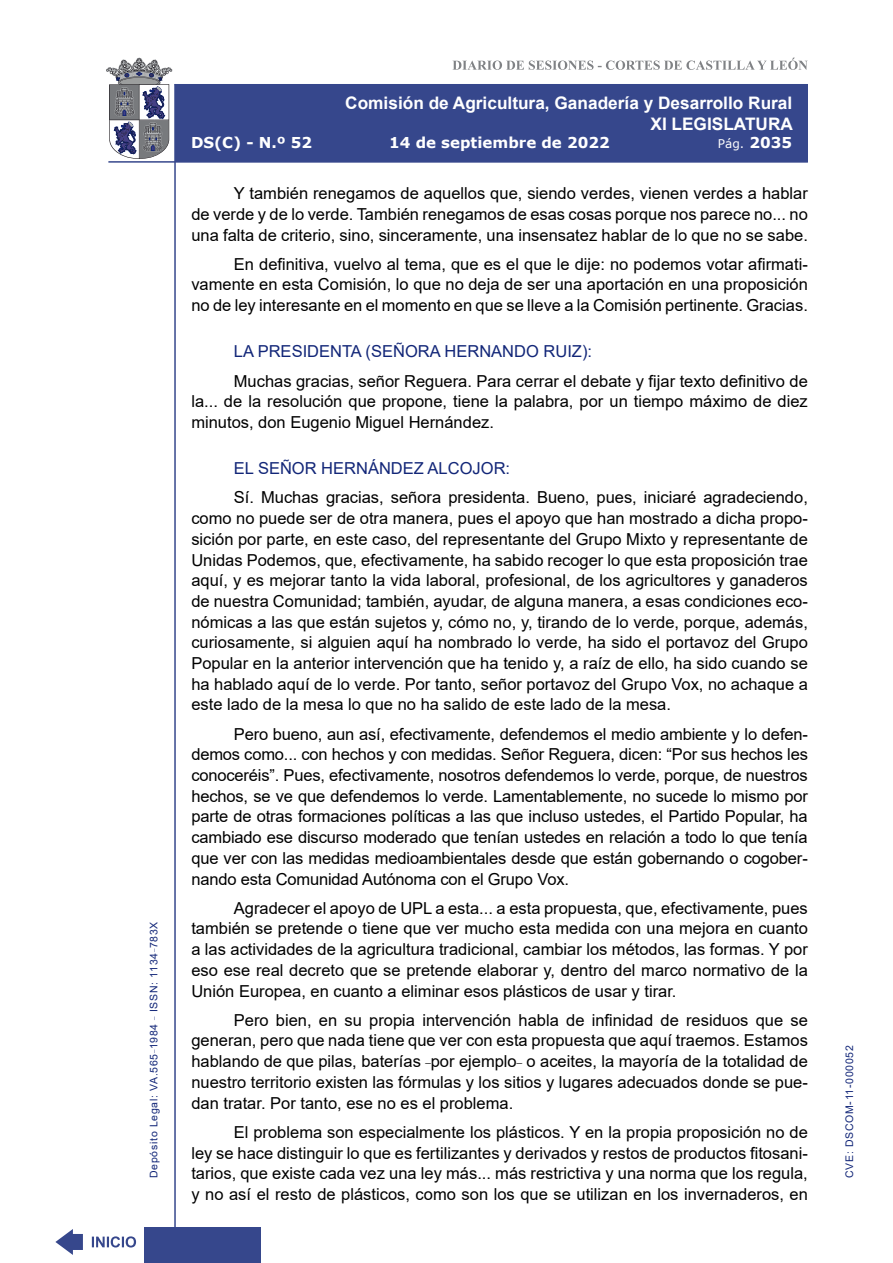
<style>
.page{position:relative;width:893px;height:1263px;background:#fff}
.page>*{position:absolute;margin:0;border:0;box-sizing:border-box;transform-origin:0 0}
.t1{font:700 17.25px/20.7px "Arial";color:#fff;text-align:right}
.t2{font:16.5px/20.7px "Arial";color:#000;text-align:justify}
.Orador{font:16.5px "Arial";color:#122678}
.t3{font:700 15px "Verdana";color:#fff}
.t4{font:12px "Verdana";color:#fff}
.t5{font:10.5px "Arial";letter-spacing:.065em;color:#122678}
.s1{font-weight:700;font-size:15px}
</style>
<div class="page">
<svg style="left:452px;top:58px;width:356px;height:12px"></svg>
<hr style="left:174px;top:84px;width:2px;height:1179px;background:#36478c">
<div style="left:144px;top:1227px;width:117px;height:36px;background:#36478c"></div>
<div style="left:175px;top:84px;width:633px;height:78px;background:#36478c"></div>
<hr style="left:108px;top:161px;width:700px;height:2px;background:#36478c">
<svg style="left:92px;top:1236px;width:44px;height:11px"></svg>
<svg style="left:55px;top:1229px;width:28px;height:26px"></svg>
<svg style="left:106px;top:58px;width:66px;height:101px"></svg>
<p class="t5" style="left:146px;top:1178px;width:258px;rotate:-90deg">Depósito Legal: VA.565<sup>_</sup>1984 <sup>_</sup> ISSN: 1134<sup>_</sup>783X</p>
<p class="t1" style="left:345px;top:93px;width:449px">Comisión de Agricultura, Ganadería y Desarrollo Rural<br>XI LEGISLATURA</p>
<p class="t3" style="left:191px;top:132px;width:123px">DS(C) - N.º 52</p>
<p class="t3" style="left:389px;top:132px;width:222px">14 de septiembre de 2022</p>
<p class="t4" style="left:718px;top:135px;width:76px">Pág. <span class="s1">2035</span></p>
<p class="t2" style="left:191px;top:183px;width:618px;text-indent:43px">Y también renegamos de aquellos que, siendo verdes, vienen verdes a hablar de verde y de lo verde. También renegamos de esas cosas porque nos parece no... no una falta de criterio, sino, sinceramente, una insensatez hablar de lo que no se sabe.</p>
<p class="t2" style="left:191px;top:253px;width:618px;text-indent:43px">En definitiva, vuelvo al tema, que es el que le dije: no podemos votar afirmati&shy;vamente en esta Comisión, lo que no deja de ser una aportación en una proposición no de ley interesante en el momento en que se lleve a la Comisión pertinente. Gracias.</p>
<p class="Orador" style="left:234px;top:340px;width:360px">LA PRESIDENTA (SEÑORA HERNANDO RUIZ):</p>
<p class="t2" style="left:191px;top:370px;width:618px;text-indent:43px">Muchas gracias, señor Reguera. Para cerrar el debate y fijar texto definitivo de la... de la resolución que propone, tiene la palabra, por un tiempo máximo de diez minutos, don Eugenio Miguel Hernández.</p>
<p class="Orador" style="left:234px;top:457px;width:278px">EL SEÑOR HERNÁNDEZ ALCOJOR:</p>
<p class="t2" style="left:191px;top:487px;width:618px;text-indent:43px">Sí. Muchas gracias, señora presidenta. Bueno, pues, iniciaré agradeciendo, como no puede ser de otra manera, pues el apoyo que han mostrado a dicha propo&shy;sición por parte, en este caso, del representante del Grupo Mixto y representante de Unidas Podemos, que, efectivamente, ha sabido recoger lo que esta proposición trae aquí, y es mejorar tanto la vida laboral, profesional, de los agricultores y ganaderos de nuestra Comunidad; también, ayudar, de alguna manera, a esas condiciones eco&shy;nómicas a las que están sujetos y, cómo no, y, tirando de lo verde, porque, además, curiosamente, si alguien aquí ha nombrado lo verde, ha sido el portavoz del Grupo Popular en la anterior intervención que ha tenido y, a raíz de ello, ha sido cuando se ha hablado aquí de lo verde. Por tanto, señor portavoz del Grupo Vox, no achaque a este lado de la mesa lo que no ha salido de este lado de la mesa.</p>
<p class="t2" style="left:191px;top:723px;width:618px;text-indent:43px">Pero bueno, aun así, efectivamente, defendemos el medio ambiente y lo defen&shy;demos como... con hechos y con medidas. Señor Reguera, dicen: “Por sus hechos les conoceréis”. Pues, efectivamente, nosotros defendemos lo verde, porque, de nuestros hechos, se ve que defendemos lo verde. Lamentablemente, no sucede lo mismo por parte de otras formaciones políticas a las que incluso ustedes, el Partido Popular, ha cambiado ese discurso moderado que tenían ustedes en relación a todo lo que tenía que ver con las medidas medioambientales desde que están gobernando o cogober&shy;nando esta Comunidad Autónoma con el Grupo Vox.</p>
<p class="t2" style="left:191px;top:897px;width:618px;text-indent:43px">Agradecer el apoyo de UPL a esta... a esta propuesta, que, efectivamente, pues también se pretende o tiene que ver mucho esta medida con una mejora en cuanto a las actividades de la agricultura tradicional, cambiar los métodos, las formas. Y por eso ese real decreto que se pretende elaborar y, dentro del marco normativo de la Unión Europea, en cuanto a eliminar esos plásticos de usar y tirar.</p>
<p class="t2" style="left:191px;top:1009px;width:618px;text-indent:43px">Pero bien, en su propia intervención habla de infinidad de residuos que se generan, pero que nada tiene que ver con esta propuesta que aquí traemos. Estamos hablando de que pilas, baterías <sup>_</sup>por ejemplo<sup>_</sup> o aceites, la mayoría de la totalidad de nuestro territorio existen las fórmulas y los sitios y lugares adecuados donde se pue&shy;dan tratar. Por tanto, ese no es el problema.</p>
<p class="t2" style="left:191px;top:1121px;width:618px;text-indent:43px">El problema son especialmente los plásticos. Y en la propia proposición no de ley se hace distinguir lo que es fertilizantes y derivados y restos de productos fitosani&shy;tarios, que existe cada vez una ley más... más restrictiva y una norma que los regula, y no así el resto de plásticos, como son los que se utilizan en los invernaderos, en</p>
<p class="t5" style="left:842px;top:1178px;width:134px;rotate:-90deg">CVE: DSCOM-11-000052</p>
</div>
